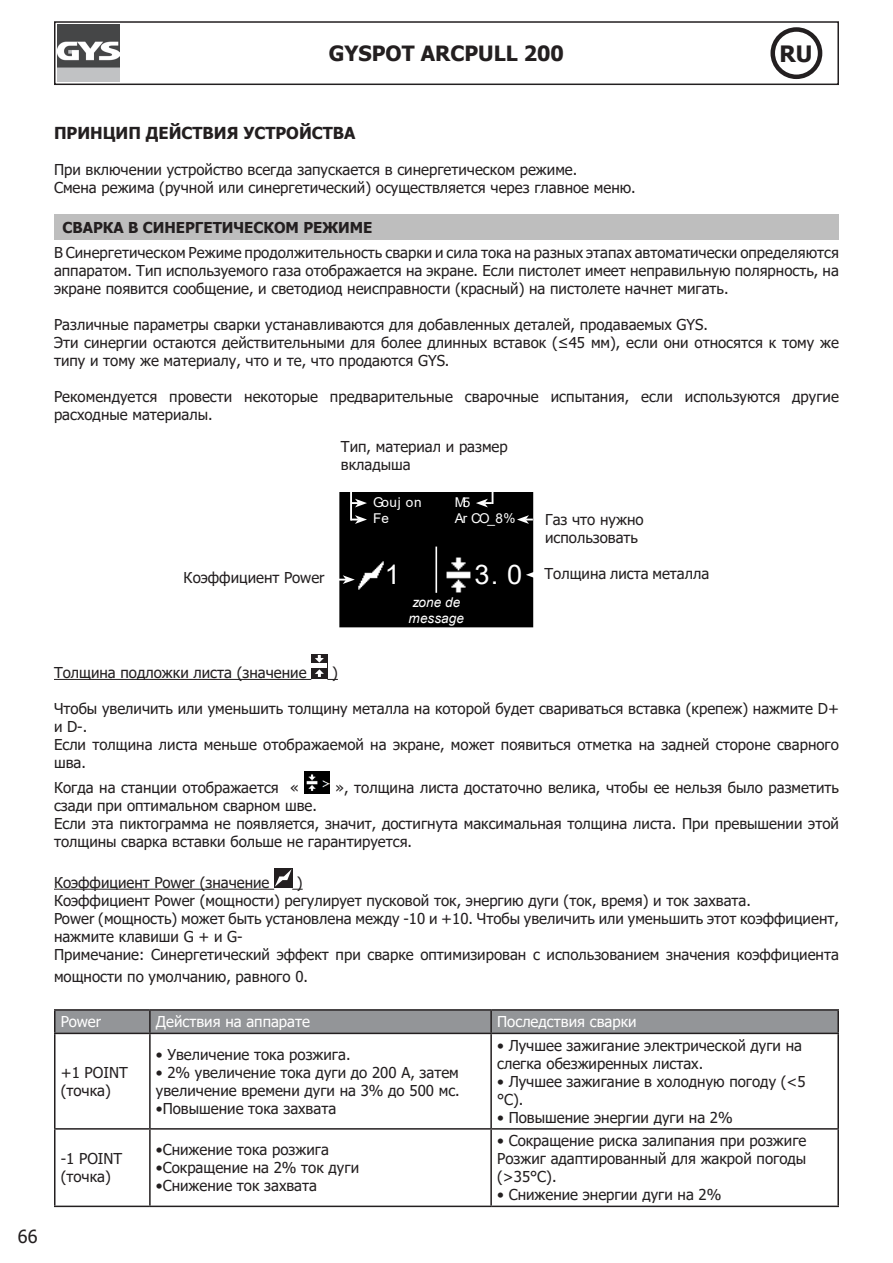
<style>
.page{position:relative;width:893px;height:1263px;background:#fff}
.page>*{position:absolute;margin:0;border:0;box-sizing:border-box;transform-origin:0 0}
.t1{font:27px "Arial";color:#fff}
.t2{font:700 22.5px "Tahoma";color:#231f20}
.t3{font:700 21px "Tahoma";color:#231f20}
.t4{font:18px "Tahoma";color:#231f20}
.t5{font:700 16.5px "Tahoma";color:#231f20}
.t6{font:15px/18px "Tahoma";color:#231f20}
.t7{font:15px "Tahoma";color:#fff}
.t8{font:700 15px "Tahoma";color:#231f20}
.t9{font:13.5px "Arial";letter-spacing:-.04em;color:#fff}
.t10{font:italic 13.5px/16.2px "Arial";letter-spacing:.005em;color:#fff}
</style>
<div class="page">
<div style="left:54px;top:21px;width:785px;height:64px;border:2px solid #231f20"></div>
<img style="left:57px;top:24px;width:62px;height:58px">
<div style="left:770px;top:27px;width:52px;height:52px;border:4px solid #231f20;border-radius:50%"></div>
<hr style="left:54px;top:679px;width:257px;height:1px;background:#231f20">
<hr style="left:54px;top:889px;width:220px;height:1px;background:#231f20">
<div style="left:54px;top:214px;width:784px;height:26px;background:#bebebe"></div>
<div style="left:340px;top:492px;width:193px;height:135px;background:#000"></div>
<img style="left:358px;top:561px;width:26px;height:29px">
<img style="left:446px;top:557px;width:25px;height:36px">
<hr style="left:435px;top:547px;width:2px;height:45px;background:#fff">
<svg style="left:517px;top:515px;width:16px;height:9px"></svg>
<svg style="left:526px;top:570px;width:8px;height:9px"></svg>
<svg style="left:352px;top:499px;width:15px;height:8px"></svg>
<svg style="left:351px;top:515px;width:16px;height:9px"></svg>
<svg style="left:339px;top:575px;width:16px;height:9px"></svg>
<hr style="left:350px;top:484px;width:2px;height:36px;background:#fff">
<svg style="left:476px;top:492px;width:17px;height:15px"></svg>
<svg style="left:311px;top:654px;width:16px;height:24px"></svg>
<hr style="left:312px;top:664px;width:15px;height:4px;background:#fff">
<svg style="left:315px;top:655px;width:9px;height:8px"></svg>
<svg style="left:315px;top:669px;width:23px;height:11px"></svg>
<img style="left:304px;top:771px;width:26px;height:22px">
<div style="left:274px;top:868px;width:18px;height:20px;background:#231f20"></div>
<svg style="left:275px;top:869px;width:28px;height:21px"></svg>
<div style="left:56px;top:1011px;width:781px;height:22px;background:#939598"></div>
<hr style="left:54px;top:1009px;width:96px;height:2px;background:#231f20">
<hr style="left:54px;top:1011px;width:2px;height:22px;background:#231f20">
<hr style="left:150px;top:1009px;width:341px;height:2px;background:#231f20">
<hr style="left:149px;top:1011px;width:2px;height:22px;background:#231f20">
<hr style="left:491px;top:1009px;width:348px;height:2px;background:#231f20">
<hr style="left:490px;top:1011px;width:2px;height:22px;background:#231f20">
<hr style="left:837px;top:1011px;width:2px;height:22px;background:#231f20">
<hr style="left:54px;top:1033px;width:96px;height:1px;background:#231f20">
<hr style="left:54px;top:1034px;width:2px;height:94px;background:#231f20">
<hr style="left:150px;top:1033px;width:341px;height:1px;background:#231f20">
<hr style="left:149px;top:1034px;width:2px;height:94px;background:#231f20">
<hr style="left:491px;top:1033px;width:348px;height:1px;background:#231f20">
<hr style="left:490px;top:1034px;width:2px;height:94px;background:#231f20">
<hr style="left:837px;top:1034px;width:2px;height:94px;background:#231f20">
<hr style="left:54px;top:1128px;width:96px;height:1px;background:#231f20">
<hr style="left:54px;top:1129px;width:2px;height:76px;background:#231f20">
<hr style="left:150px;top:1128px;width:341px;height:1px;background:#231f20">
<hr style="left:149px;top:1129px;width:2px;height:76px;background:#231f20">
<hr style="left:491px;top:1128px;width:348px;height:1px;background:#231f20">
<hr style="left:490px;top:1129px;width:2px;height:76px;background:#231f20">
<hr style="left:837px;top:1129px;width:2px;height:76px;background:#231f20">
<hr style="left:54px;top:1205px;width:96px;height:2px;background:#231f20">
<hr style="left:150px;top:1205px;width:341px;height:2px;background:#231f20">
<hr style="left:491px;top:1205px;width:348px;height:2px;background:#231f20">
<h3 class="t3" style="left:329px;top:39px;width:237px">GYSPOT ARCPULL 200</h3>
<p class="t2" style="left:779px;top:38px;width:34px">RU</p>
<p class="t4" style="left:18px;top:1224px;width:21px">66</p>
<p class="t5" style="left:54px;top:121px;width:303px">ПРИНЦИП ДЕЙСТВИЯ УСТРОЙСТВА</p>
<p class="t6" style="left:54px;top:161px;width:525px">При включении устройство всегда запускается в синергетическом режиме.</p>
<p class="t6" style="left:54px;top:179px;width:583px">Смена режима (ручной или синергетический) осуществляется через главное меню.</p>
<p class="t8" style="left:63px;top:217px;width:311px">СВАРКА В СИНЕРГЕТИЧЕСКОМ РЕЖИМЕ</p>
<p class="t6" style="left:54px;top:244px;width:786px;text-align:justify">В Синергетическом Режиме продолжительность сварки и сила тока на разных этапах автоматически определяются аппаратом. Тип используемого газа отображается на экране. Если пистолет имеет неправильную полярность, на экране появится сообщение, и светодиод неисправности (красный) на пистолете начнет мигать.</p>
<p class="t6" style="left:54px;top:316px;width:655px">Различные параметры сварки устанавливаются для добавленных деталей, продаваемых GYS.</p>
<p class="t6" style="left:54px;top:334px;width:786px">Эти синергии остаются действительными для более длинных вставок (≤45 мм), если они относятся к тому же типу и тому же материалу, что и те, что продаются GYS.</p>
<p class="t6" style="left:54px;top:388px;width:786px">Рекомендуется провести некоторые предварительные сварочные испытания, если используются другие расходные материалы.</p>
<p class="t6" style="left:341px;top:439px;width:168px">Тип, материал и размер вкладыша</p>
<p class="t9" style="left:373px;top:493px;width:50px">Gouj on</p>
<p class="t9" style="left:455px;top:493px;width:17px">M5</p>
<p class="t9" style="left:373px;top:509px;width:17px">Fe</p>
<p class="t9" style="left:455px;top:509px;width:62px">Ar CO_8%</p>
<p class="t1" style="left:369px;top:556px;width:33px">+1</p>
<p class="t1" style="left:475px;top:556px;width:49px">3. 0</p>
<p class="t10" style="left:409px;top:594px;width:57px">zone de message</p>
<p class="t6" style="left:545px;top:511px;width:100px">Газ что нужно использовать</p>
<p class="t6" style="left:184px;top:569px;width:143px">Коэффициент Power</p>
<p class="t6" style="left:545px;top:565px;width:166px">Толщина листа металла</p>
<p class="t6" style="left:54px;top:664px;width:254px">Толщина подложки листа (значение</p>
<p class="t6" style="left:332px;top:664px;width:7px">)</p>
<p class="t6" style="left:54px;top:700px;width:786px">Чтобы увеличить или уменьшить толщину металла на которой будет свариваться вставка (крепеж) нажмите D+ и D-.</p>
<p class="t6" style="left:54px;top:736px;width:786px">Если толщина листа меньше отображаемой на экране, может появиться отметка на задней стороне сварного шва.</p>
<p class="t6" style="left:54px;top:779px;width:246px">Когда на станции отображается «</p>
<p class="t6" style="left:336px;top:779px;width:505px">», толщина листа достаточно велика, чтобы ее нельзя было разметить</p>
<p class="t6" style="left:54px;top:797px;width:265px">сзади при оптимальном сварном шве.</p>
<p class="t6" style="left:54px;top:815px;width:786px">Если эта пиктограмма не появляется, значит, достигнута максимальная толщина листа. При превышении этой толщины сварка вставки больше не гарантируется.</p>
<p class="t6" style="left:54px;top:874px;width:217px">Коэффициент Power (значение</p>
<p class="t6" style="left:297px;top:874px;width:7px">)</p>
<p class="t6" style="left:54px;top:892px;width:698px">Коэффициент Power (мощности) регулирует пусковой ток, энергию дуги (ток, время) и ток захвата.</p>
<p class="t6" style="left:54px;top:910px;width:786px">Power (мощность) может быть установлена между -10 и +10. Чтобы увеличить или уменьшить этот коэффициент, нажмите клавиши G + и G-</p>
<p class="t6" style="left:54px;top:944px;width:786px;line-height:21.6px">Примечание: Синергетический эффект при сварке оптимизирован с использованием значения коэффициента мощности по умолчанию, равного 0.</p>
<p class="t7" style="left:61px;top:1012px;width:42px">Power</p>
<p class="t7" style="left:156px;top:1012px;width:156px">Действия на аппарате</p>
<p class="t7" style="left:497px;top:1012px;width:141px">Последствия сварки</p>
<p class="t6" style="left:61px;top:1064px;width:69px">+1 POINT (точка)</p>
<p class="t6" style="left:497px;top:1037px;width:306px">• Лучшее зажигание электрической дуги на слегка обезжиренных листах.</p>
<p class="t6" style="left:497px;top:1073px;width:310px">• Лучшее зажигание в холодную погоду (&lt;5 °C).</p>
<p class="t6" style="left:497px;top:1109px;width:237px">• Повышение энергии дуги на 2%</p>
<p class="t6" style="left:156px;top:1046px;width:196px">• Увеличение тока розжига.</p>
<p class="t6" style="left:156px;top:1064px;width:305px">• 2% увеличение тока дуги до 200 А, затем увеличение времени дуги на 3% до 500 мс.</p>
<p class="t6" style="left:156px;top:1100px;width:182px">•Повышение тока захвата</p>
<p class="t6" style="left:61px;top:1151px;width:63px">-1 POINT (точка)</p>
<p class="t6" style="left:156px;top:1142px;width:175px">•Снижение тока розжига</p>
<p class="t6" style="left:156px;top:1160px;width:205px">•Сокращение на 2% ток дуги</p>
<p class="t6" style="left:156px;top:1178px;width:163px">•Снижение ток захвата</p>
<p class="t6" style="left:497px;top:1133px;width:311px;text-align:justify">• Сокращение риска залипания при розжиге Розжиг адаптированный для жакрой погоды (&gt;35°C).</p>
<p class="t6" style="left:497px;top:1187px;width:226px">• Снижение энергии дуги на 2%</p>
</div>
